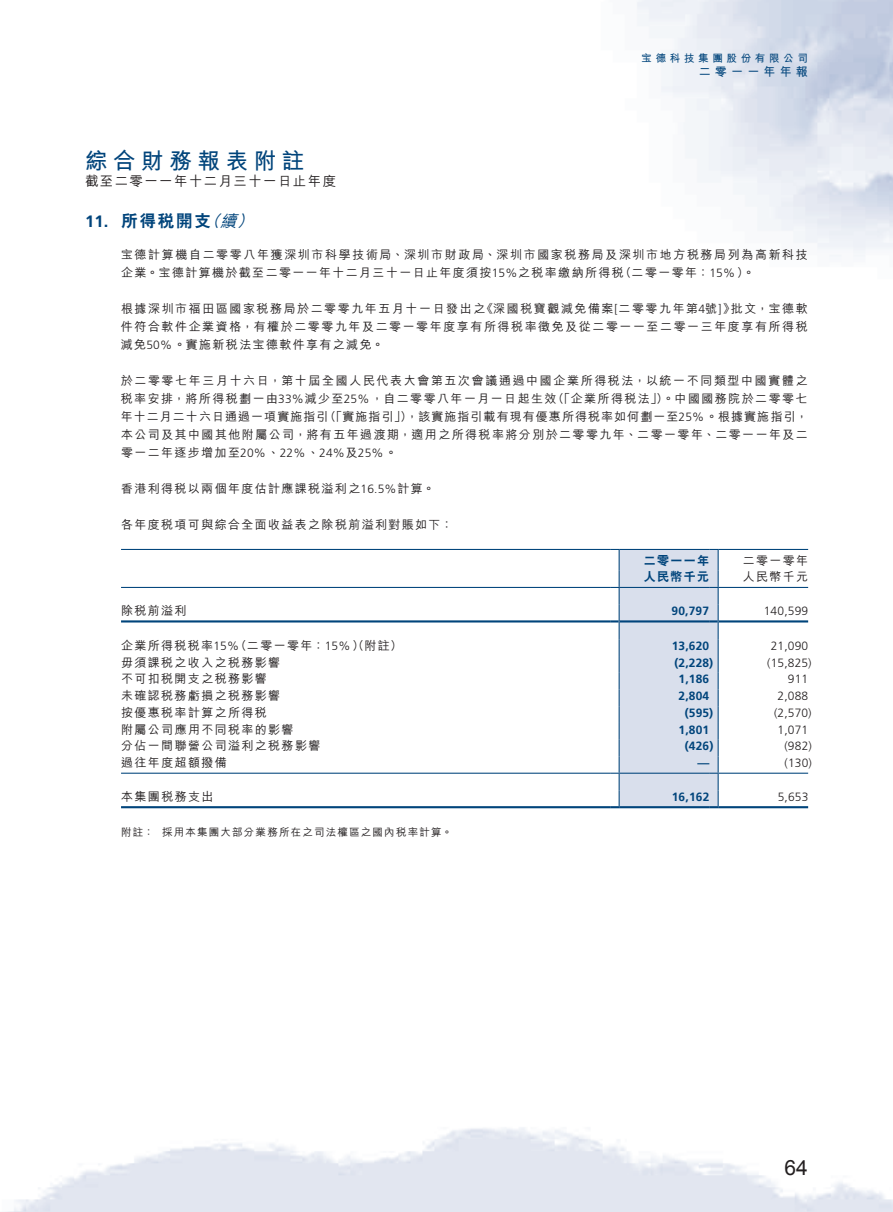
<style>
.page{position:relative;width:893px;height:1212px;background:#fff}
.page>*{position:absolute;margin:0;border:0;box-sizing:border-box;transform-origin:0 0}
.t1{font:700 22.5px "M Hei HK";letter-spacing:.25em;color:#00447b}
.t2{font:21px "Arial";color:#231f20}
.t3{font:800 16.5px "C Hei 2 HK";letter-spacing:.115em;color:#00447b}
.t4{font:italic 500 16.5px "M Hei HK";color:#00447b}
.t5{font:700 16.5px "Frutiger LT Std";color:#00447b}
.t6{font:500 13.5px "M Hei HK";letter-spacing:.1em;color:#231f20}
.t7{font:500 12px/18px "M Hei HK";letter-spacing:.12em;color:#231f20}
.t8{font:300 12px "Frutiger LT Std";letter-spacing:.015em;color:#231f20}
.t9{font:700 12px "Frutiger LT Std";letter-spacing:.015em;color:#00447b}
.t10{font:800 12px "C Hei 2 HK";letter-spacing:.115em;color:#00447b}
.t11{font:700 12px "M Hei HK";letter-spacing:.35em;color:#00447b}
.t12{font:500 10.5px "M Hei HK";letter-spacing:.115em;color:#231f20}
.t13{font:700 10.5px "M Hei HK";letter-spacing:.35em;color:#00447b}
.s1{font-family:"Frutiger LT Std";font-weight:300}
</style>
<div class="page">
<hr style="left:121px;top:620px;width:489px;height:2px;background:#00447b">
<hr style="left:719px;top:620px;width:89px;height:2px;background:#00447b">
<hr style="left:121px;top:806px;width:489px;height:2px;background:#00447b">
<hr style="left:718px;top:806px;width:90px;height:2px;background:#00447b">
<hr style="left:121px;top:773px;width:489px;height:1px;background:#00447b">
<hr style="left:718px;top:773px;width:90px;height:1px;background:#00447b">
<hr style="left:121px;top:587px;width:489px;height:1px;background:#00447b">
<hr style="left:718px;top:587px;width:90px;height:1px;background:#00447b">
<hr style="left:121px;top:549px;width:489px;height:1px;background:#00447b">
<hr style="left:718px;top:549px;width:90px;height:1px;background:#00447b">
<svg style="left:610px;top:549px;width:109px;height:259px;background:#d1dae8"></svg>
<h1 class="t1" style="left:85px;top:144px;width:221px">綜合財務報表附註</h1>
<p class="t6" style="left:85px;top:172px;width:253px">截至二零一一年十二月三十一日止年度</p>
<h3 class="t4" style="left:237px;top:209px;width:24px">(</h3>
<h3 class="t3" style="left:121px;top:210px;width:92px">所得稅開支</h3>
<h3 class="t4" style="left:203px;top:209px;width:24px">（</h3>
<h3 class="t4" style="left:220px;top:209px;width:24px">續</h3>
<h3 class="t5" style="left:85px;top:212px;width:25px">11.</h3>
<p class="t13" style="left:641px;top:50px;width:168px">宝德科技集團股份有限公司</p>
<p class="t11" style="left:699px;top:63px;width:111px">二零一一年年報</p>
<p class="t7" style="left:619px;top:245px;width:190px;text-indent:-498px">宝德計算機自二零零八年獲深圳市科學技術局、深圳市財政局、深圳市國家稅務局及深圳市地方稅務局列為高新科技（二零一零年：<span class="s1">15%</span> 。(</p>
<p class="t7" style="left:121px;top:263px;width:504px">企業。宝德計算機於截至二零一一年十二月三十一日止年度須按<span class="s1">15%</span>之稅率繳納所得稅</p>
<p class="t7" style="left:481px;top:299px;width:256px">《深國稅寶觀減免備案<span class="s1">[</span>二零零九年第號<span class="s1">4 ]</span>》</p>
<p class="t7" style="left:121px;top:299px;width:688px">根據深圳市福田區國家稅務局於二零零九年五月十一日發出之<br>件符合軟件企業資格，有權於二零零九年及二零一零年度享有所得稅率徵免及從二零一一至二零一三年度享有所得稅減免<span class="s1">50%</span>。實施新稅法宝德軟件享有之減免。</p>
<p class="t7" style="left:121px;top:371px;width:688px;text-align:right">於二零零七年三月十六日，第十屆全國人民代表大會第五次會議通過中國企業所得稅法，以統一不同類型中國實體之（「企業所得稅法」）。中國國務院於二零零七</p>
<p class="t7" style="left:731px;top:299px;width:79px">批文，宝德軟</p>
<p class="t7" style="left:406px;top:389px;width:403px;text-indent:-285px">稅率安排，將所得稅劃一由<span class="s1">33%</span>減少至<span class="s1">25%</span>，自二零零八年一月一日起生效<br>，該實施指引載有現有優惠所得稅率如何劃一至<span class="s1">25%</span>。根據實施指引，</p>
<p class="t7" style="left:121px;top:407px;width:689px">年十二月二十六日通過一項實施指引<br>本公司及其中國其他附屬公司，將有五年過渡期，適用之所得稅率將分別於二零零九年、二零一零年、二零一一年及二零一二年逐步增加至<span class="s1">20%</span>、<span class="s1">22%</span>、<span class="s1">24%</span>及<span class="s1">25%</span>。</p>
<p class="t7" style="left:121px;top:479px;width:315px">香港利得稅以兩個年度估計應課稅溢利之<span class="s1">16.5%</span>計算。</p>
<p class="t7" style="left:121px;top:515px;width:333px">各年度稅項可與綜合全面收益表之除稅前溢利對賬如下：</p>
<p class="t7" style="left:743px;top:550px;width:67px">二零一零年</p>
<p class="t7" style="left:324px;top:407px;width:89px">（「實施指引」）</p>
<p class="t10" style="left:644px;top:552px;width:67px">二零一一年</p>
<p class="t10" style="left:644px;top:569px;width:67px">人民幣千元</p>
<p class="t7" style="left:743px;top:567px;width:67px">人民幣千元</p>
<p class="t7" style="left:121px;top:601px;width:67px">除稅前溢利</p>
<p class="t9" style="left:672px;top:604px;width:39px">90,797</p>
<p class="t8" style="left:764px;top:604px;width:46px">140,599</p>
<p class="t7" style="left:121px;top:636px;width:120px">企業所得稅稅率<span class="s1">15%</span></p>
<p class="t7" style="left:235px;top:636px;width:169px">（二零一零年：<span class="s1">15%</span>）（附註(</p>
<p class="t9" style="left:672px;top:639px;width:39px">13,620</p>
<p class="t8" style="left:771px;top:639px;width:39px">21,090</p>
<p class="t7" style="left:121px;top:652px;width:161px">毋須課稅之收入之稅務影響</p>
<p class="t9" style="left:674px;top:655px;width:40px">)2,228(</p>
<p class="t8" style="left:767px;top:656px;width:46px">)15,825(</p>
<p class="t7" style="left:121px;top:669px;width:147px">不可扣稅開支之稅務影響</p>
<p class="t9" style="left:679px;top:672px;width:32px">1,186</p>
<p class="t8" style="left:788px;top:672px;width:22px">911</p>
<p class="t7" style="left:121px;top:686px;width:161px">未確認稅務虧損之稅務影響</p>
<p class="t9" style="left:679px;top:689px;width:32px">2,804</p>
<p class="t8" style="left:778px;top:689px;width:32px">2,088</p>
<p class="t7" style="left:121px;top:703px;width:147px">按優惠稅率計算之所得稅</p>
<p class="t9" style="left:685px;top:706px;width:30px">)595(</p>
<p class="t8" style="left:774px;top:706px;width:39px">)2,570(</p>
<p class="t7" style="left:121px;top:719px;width:174px">附屬公司應用不同稅率的影響</p>
<p class="t9" style="left:679px;top:722px;width:32px">1,801</p>
<p class="t8" style="left:778px;top:723px;width:32px">1,071</p>
<p class="t7" style="left:121px;top:736px;width:201px">分佔一間聯營公司溢利之稅務影響</p>
<p class="t9" style="left:685px;top:739px;width:30px">)426(</p>
<p class="t8" style="left:784px;top:739px;width:29px">)982(</p>
<p class="t7" style="left:121px;top:753px;width:107px">過往年度超額撥備</p>
<p class="t9" style="left:697px;top:756px;width:13px">—</p>
<p class="t8" style="left:784px;top:756px;width:29px">)130(</p>
<p class="t7" style="left:121px;top:787px;width:94px">本集團稅務支出</p>
<p class="t12" style="left:162px;top:824px;width:292px">採用本集團大部分業務所在之司法權區之國內稅率計算。</p>
<p class="t12" style="left:121px;top:824px;width:34px">附註：</p>
<p class="t9" style="left:672px;top:790px;width:39px">16,162</p>
<p class="t8" style="left:778px;top:790px;width:32px">5,653</p>
<h2 class="t2" style="left:784px;top:1154px;width:25px">64</h2>
</div>
